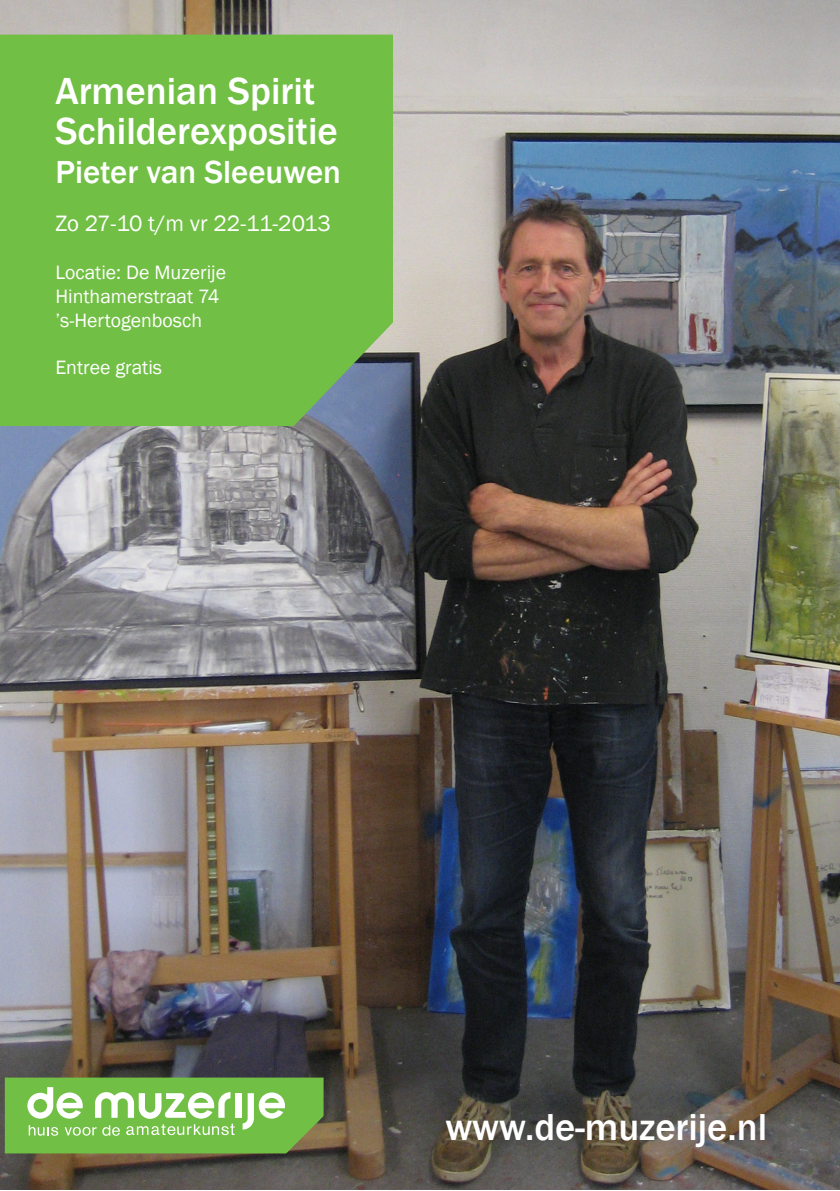
<style>
.page{position:relative;width:840px;height:1191px;background:#fff}
.page>*{position:absolute;margin:0;border:0;box-sizing:border-box;transform-origin:0 0}
.t1{font:500 38.8px/39.8px "Franklin Gothic";color:#fff}
.t2{font:500 38.6px "Franklin Gothic";color:#fff}
.t3{font:500 32.8px "Franklin Gothic";color:#fff}
.t4{font:22.8px "Franklin Gothic";letter-spacing:-.01em;color:#fff}
.t5{font:19.8px/23.8px "Franklin Gothic";color:#fff}
</style>
<div class="page">
<img style="left:0;top:0;width:839px;height:1189px">
<svg style="left:5px;top:1077px;width:318px;height:76px;background:#89c664"></svg>
<div style="left:0;top:35px;width:393px;height:391px;background:#71bf44"></div>
<p class="t1" style="left:55px;top:71px;width:284px">Armenian Spirit<br>Schilderexpositie</p>
<p class="t3" style="left:55px;top:152px;width:287px">Pieter van Sleeuwen</p>
<p class="t4" style="left:55px;top:209px;width:277px">Zo 27-10 t/m vr 22-11-2013</p>
<p class="t5" style="left:55px;top:261px;width:172px">Locatie: De Muzerije</p>
<p class="t5" style="left:55px;top:284px;width:165px">Hinthamerstraat 74 ’s-Hertogenbosch</p>
<p class="t5" style="left:55px;top:356px;width:108px">Entree gratis</p>
<p class="t2" style="left:445px;top:1103px;width:323px">www.de-muzerije.nl</p>
</div>
